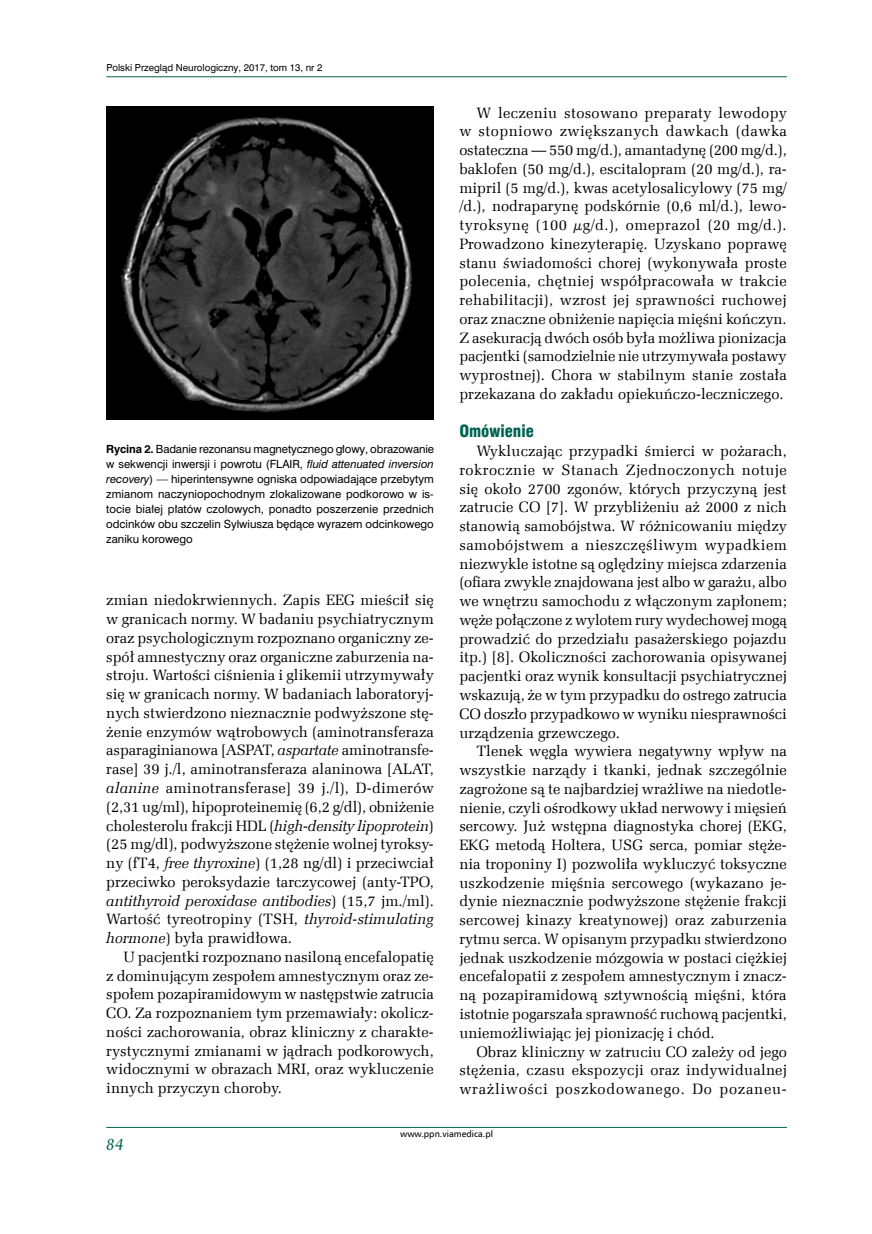
<style>
.page{position:relative;width:872px;height:1234px;background:#fff}
.page>*{position:absolute;margin:0;border:0;box-sizing:border-box;transform-origin:0 0}
._05_srodtytul{font:16.5px "Swis 721 Blk Cn EU";color:#006351}
.t1{font:italic 16.5px "Carmina Md PL";color:#006351;scale:.9 1}
._04_tekst{font:15px/18.8px "Zapf Ellipt EU";color:#000;text-align:justify}
._06_ryciny{font:10.5px/15px "Swis 721 PL";color:#000;text-align:justify}
.t2{font:9px "Swis 721 PL";color:#000}
.t3{font:9px "Humnst 777 EU";color:#000}
.s1{font-weight:700}
.s2{font-style:italic}
</style>
<div class="page">
<hr style="left:106px;top:76px;width:681px;height:1px;background:#006351">
<hr style="left:106px;top:1126px;width:681px;height:1px;background:#006351">
<img style="left:106px;top:106px;width:328px;height:313px">
<p class="t2" style="left:106px;top:61px;width:218px">Polski Przegląd Neurologiczny, 2017, tom 13, nr 2</p>
<p class="_06_ryciny" style="left:106px;top:441px;width:329px"><span class="s1">Rycina 2.</span> Badanie rezonansu magnetycznego głowy, obrazowanie w sekwencji inwersji i powrotu (FLAIR, <span class="s2">fluid attenuated inversion recovery</span>) — hiperintensywne ogniska odpowiadające przebytym zmianom naczyniopochodnym zlokalizowane podkorowo w is&shy;tocie białej płatów czołowych, ponadto poszerzenie przednich odcinków obu szczelin Sylwiusza będące wyrazem odcinkowego zaniku korowego</p>
<p class="_04_tekst" style="left:106px;top:591px;width:329px">zmian niedokrwiennych. Zapis EEG mieścił się w granicach normy. W badaniu psychiatrycznym oraz psychologicznym rozpoznano organiczny ze&shy;spół amnestyczny oraz organiczne zaburzenia na&shy;stroju. Wartości ciśnienia i glikemii utrzymywały się w granicach normy. W badaniach laboratoryj&shy;nych stwierdzono nieznacznie podwyższone stę&shy;żenie enzymów wątrobowych (aminotransferaza asparaginianowa [ASPAT, <span class="s2">aspartate</span> aminotransfe&shy;rase] 39 j./l, aminotransferaza alaninowa [ALAT, <span class="s2">alanine</span> aminotransferase] 39 j./l), D-dimerów (2,31 ug/ml), hipoproteinemię (6,2 g/dl), obniżenie cholesterolu frakcji HDL (<span class="s2">high-density lipoprotein</span>) (25 mg/dl), podwyższone stężenie wolnej tyroksy&shy;ny (fT4, <span class="s2">free thyroxine</span>) (1,28 ng/dl) i przeciwciał przeciwko peroksydazie tarczycowej (anty-TPO, <span class="s2">antithyroid peroxidase antibodies</span>) (15,7 jm./ml).<br>Wartość tyreotropiny (TSH, <span class="s2">thyroid-stimulating hormone</span>) była prawidłowa.</p>
<p class="_04_tekst" style="left:106px;top:947px;width:329px;text-indent:17px">U pacjentki rozpoznano nasiloną encefalopatię z dominującym zespołem amnestycznym oraz ze&shy;społem pozapiramidowym w następstwie zatrucia CO. Za rozpoznaniem tym przemawiały: okolicz&shy;ności zachorowania, obraz kliniczny z charakte&shy;rystycznymi zmianami w jądrach podkorowych, widocznymi w obrazach MRI, oraz wykluczenie innych przyczyn choroby.</p>
<p class="_04_tekst" style="left:459px;top:103px;width:329px;text-indent:17px">W leczeniu stosowano preparaty lewodopy w stopniowo zwiększanych dawkach (dawka ostateczna — 550 mg/d.), amantadynę (200 mg/d.), baklofen (50 mg/d.), escitalopram (20 mg/d.), ra&shy;mipril (5 mg/d.), kwas acetylosalicylowy (75 mg/ /d.), nodraparynę podskórnie (0,6 ml/d.), lewo&shy;tyroksynę (100 µg/d.), omeprazol (20 mg/d.).<br>Prowadzono kinezyterapię. Uzyskano poprawę stanu świadomości chorej (wykonywała proste polecenia, chętniej współpracowała w trakcie rehabilitacji), wzrost jej sprawności ruchowej oraz znaczne obniżenie napięcia mięśni kończyn.<br>Z asekuracją dwóch osób była możliwa pionizacja pacjentki (samodzielnie nie utrzymywała postawy wyprostnej). Chora w stabilnym stanie została przekazana do zakładu opiekuńczo-leczniczego.</p>
<p class="_05_srodtytul" style="left:459px;top:421px;width:76px">Omówienie</p>
<p class="_04_tekst" style="left:459px;top:442px;width:329px;text-indent:17px">Wykluczając przypadki śmierci w pożarach, rokrocznie w Stanach Zjednoczonych notuje się około 2700 zgonów, których przyczyną jest zatrucie CO [7]. W przybliżeniu aż 2000 z nich stanowią samobójstwa. W różnicowaniu między samobójstwem a nieszczęśliwym wypadkiem niezwykle istotne są oględziny miejsca zdarzenia (ofiara zwykle znajdowana jest albo w garażu, albo we wnętrzu samochodu z włączonym zapłonem; węże połączone z wylotem rury wydechowej mogą prowadzić do przedziału pasażerskiego pojazdu itp.) [8]. Okoliczności zachorowania opisywanej pacjentki oraz wynik konsultacji psychiatrycznej wskazują, że w tym przypadku do ostrego zatrucia CO doszło przypadkowo w wyniku niesprawności urządzenia grzewczego.</p>
<p class="_04_tekst" style="left:459px;top:742px;width:329px;text-indent:17px">Tlenek węgla wywiera negatywny wpływ na wszystkie narządy i tkanki, jednak szczególnie zagrożone są te najbardziej wrażliwe na niedotle&shy;nienie, czyli ośrodkowy układ nerwowy i mięsień sercowy. Już wstępna diagnostyka chorej (EKG, EKG metodą Holtera, USG serca, pomiar stęże&shy;nia troponiny I) pozwoliła wykluczyć toksyczne uszkodzenie mięśnia sercowego (wykazano je&shy;dynie nieznacznie podwyższone stężenie frakcji sercowej kinazy kreatynowej) oraz zaburzenia rytmu serca. W opisanym przypadku stwierdzono jednak uszkodzenie mózgowia w postaci ciężkiej encefalopatii z zespołem amnestycznym i znacz&shy;ną pozapiramidową sztywnością mięśni, która istotnie pogarszała sprawność ruchową pacjentki, uniemożliwiając jej pionizację i chód.</p>
<p class="_04_tekst" style="left:459px;top:1042px;width:329px;text-indent:17px">Obraz kliniczny w zatruciu CO zależy od jego stężenia, czasu ekspozycji oraz indywidualnej wrażliwości poszkodowanego. Do pozaneu-</p>
<p class="t1" style="left:106px;top:1134px;width:21px">84</p>
<p class="t3" style="left:400px;top:1127px;width:95px">www.ppn.viamedica.pl</p>
</div>
